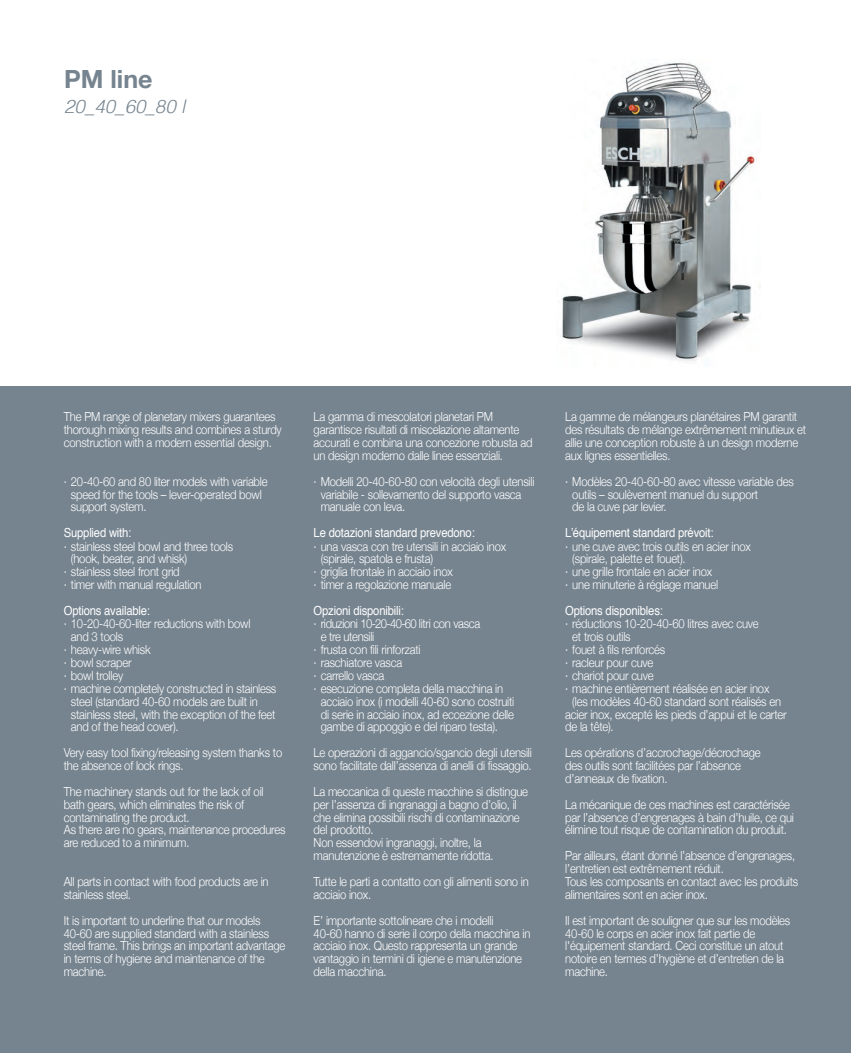
<style>
.page{position:relative;width:851px;height:1053px;background:#fff}
.page>*{position:absolute;margin:0;border:0;box-sizing:border-box;transform-origin:0 0}
.t1{font:700 25px "Helvetica Neue";color:#76848f}
.t2{font:italic 300 18.75px "Helvetica";color:#76848f}
.t3{font:300 12.5px/12.9px "Helvetica Neue";letter-spacing:-.015em;color:#fff;scale:.9 1}
.t4{font:12.5px "Helvetica";letter-spacing:-.015em;color:#fff;scale:.9 1}
</style>
<div class="page">
<img style="left:561px;top:62px;width:199px;height:301px">
<div style="left:0;top:386px;width:850px;height:666px;background:#76848f"></div>
<h1 class="t1" style="left:64px;top:64px;width:90px">PM line</h1>
<h2 class="t2" style="left:64px;top:99px;width:122px">20_40_60_80 l</h2>
<p class="t3" style="left:64px;top:410px;width:244px">The PM range of planetary mixers guarantees thorough mixing results and combines a sturdy construction with a modern essential design.</p>
<p class="t3" style="left:71px;top:474px;width:220px;text-indent:-7px">· 20-40-60 and 80 liter models with variable speed for the tools – lever-operated bowl support system.</p>
<p class="t4" style="left:64px;top:527px;width:77px">Supplied with:</p>
<p class="t3" style="left:64px;top:539px;width:189px">· stainless steel bowl and three tools</p>
<p class="t3" style="left:71px;top:552px;width:131px">(hook, beater, and whisk)</p>
<p class="t3" style="left:64px;top:565px;width:130px">· stainless steel front grid</p>
<p class="t3" style="left:64px;top:578px;width:154px">· timer with manual regulation</p>
<p class="t4" style="left:64px;top:605px;width:97px">Options available:</p>
<p class="t3" style="left:64px;top:617px;width:209px">· 10-20-40-60-liter reductions with bowl</p>
<p class="t3" style="left:71px;top:630px;width:60px">and 3 tools</p>
<p class="t3" style="left:64px;top:643px;width:98px">· heavy-wire whisk</p>
<p class="t3" style="left:64px;top:655px;width:77px">· bowl scraper</p>
<p class="t3" style="left:64px;top:668px;width:67px">· bowl trolley</p>
<p class="t3" style="left:64px;top:681px;width:238px">· machine completely constructed in stainless</p>
<p class="t3" style="left:71px;top:694px;width:209px">steel (standard 40-60 models are built in</p>
<p class="t3" style="left:71px;top:707px;width:229px">stainless steel, with the exception of the feet</p>
<p class="t3" style="left:71px;top:720px;width:121px">and of the head cover).</p>
<p class="t3" style="left:64px;top:746px;width:244px">Very easy tool fixing/releasing system thanks to the absence of lock rings.</p>
<p class="t3" style="left:64px;top:784px;width:248px">The machinery stands out for the lack of oil bath gears, which eliminates the risk of contaminating the product.<br>As there are no gears, maintenance procedures are reduced to a minimum.</p>
<p class="t3" style="left:64px;top:874px;width:229px">All parts in contact with food products are in stainless steel.</p>
<p class="t3" style="left:64px;top:913px;width:248px">It is important to underline that our models 40-60 are supplied standard with a stainless steel frame. This brings an important advantage in terms of hygiene and maintenance of the machine.</p>
<p class="t3" style="left:313px;top:410px;width:245px">La gamma di mescolatori planetari PM garantisce risultati di miscelazione altamente accurati e combina una concezione robusta ad un design moderno dalle linee essenziali.</p>
<p class="t3" style="left:321px;top:474px;width:239px;text-indent:-7px">· Modelli 20-40-60-80 con velocità degli utensili variabile - sollevamento del supporto vasca manuale con leva.</p>
<p class="t4" style="left:313px;top:527px;width:180px">Le dotazioni standard prevedono:</p>
<p class="t3" style="left:313px;top:539px;width:215px">· una vasca con tre utensili in acciaio inox</p>
<p class="t3" style="left:321px;top:552px;width:126px">(spirale, spatola e frusta)</p>
<p class="t3" style="left:313px;top:565px;width:156px">· griglia frontale in acciaio inox</p>
<p class="t3" style="left:313px;top:578px;width:154px">· timer a regolazione manuale</p>
<p class="t4" style="left:313px;top:605px;width:102px">Opzioni disponibili:</p>
<p class="t3" style="left:313px;top:617px;width:187px">· riduzioni 10-20-40-60 litri con vasca</p>
<p class="t3" style="left:321px;top:630px;width:61px">e tre utensili</p>
<p class="t3" style="left:313px;top:643px;width:120px">· frusta con fili rinforzati</p>
<p class="t3" style="left:313px;top:655px;width:100px">· raschiatore vasca</p>
<p class="t3" style="left:313px;top:668px;width:80px">· carrello vasca</p>
<p class="t3" style="left:313px;top:681px;width:212px">· esecuzione completa della macchina in</p>
<p class="t3" style="left:321px;top:694px;width:217px">acciaio inox (i modelli 40-60 sono costruiti</p>
<p class="t3" style="left:321px;top:707px;width:216px">di serie in acciaio inox, ad eccezione delle</p>
<p class="t3" style="left:321px;top:720px;width:198px">gambe di appoggio e del riparo testa).</p>
<p class="t3" style="left:313px;top:746px;width:244px">Le operazioni di aggancio/sgancio degli utensili sono facilitate dall’assenza di anelli di fissaggio.</p>
<p class="t3" style="left:313px;top:784px;width:240px">La meccanica di queste macchine si distingue per l’assenza di ingranaggi a bagno d’olio, il che elimina possibili rischi di contaminazione del prodotto.<br>Non essendovi ingranaggi, inoltre, la manutenzione è estremamente ridotta.</p>
<p class="t3" style="left:313px;top:874px;width:240px">Tutte le parti a contatto con gli alimenti sono in acciaio inox.</p>
<p class="t3" style="left:313px;top:913px;width:242px">E’ importante sottolineare che i modelli<br>40-60 hanno di serie il corpo della macchina in acciaio inox. Questo rappresenta un grande vantaggio in termini di igiene e manutenzione della macchina.</p>
<p class="t3" style="left:565px;top:410px;width:269px">La gamme de mélangeurs planétaires PM garantit des résultats de mélange extrêmement minutieux et allie une conception robuste à un design moderne aux lignes essentielles.</p>
<p class="t3" style="left:572px;top:474px;width:247px;text-indent:-7px">· Modèles 20-40-60-80 avec vitesse variable des outils – soulèvement manuel du support<br>de la cuve par levier.</p>
<p class="t4" style="left:565px;top:527px;width:166px">L’équipement standard prévoit:</p>
<p class="t3" style="left:565px;top:539px;width:208px">· une cuve avec trois outils en acier inox</p>
<p class="t3" style="left:572px;top:552px;width:128px">(spirale, palette et fouet).</p>
<p class="t3" style="left:565px;top:565px;width:165px">· une grille frontale en acier inox</p>
<p class="t3" style="left:565px;top:578px;width:171px">· une minuterie à réglage manuel</p>
<p class="t4" style="left:565px;top:605px;width:110px">Options disponibles:</p>
<p class="t3" style="left:565px;top:617px;width:216px">· réductions 10-20-40-60 litres avec cuve</p>
<p class="t3" style="left:572px;top:630px;width:66px">et trois outils</p>
<p class="t3" style="left:565px;top:643px;width:113px">· fouet à fils renforcés</p>
<p class="t3" style="left:565px;top:655px;width:100px">· racleur pour cuve</p>
<p class="t3" style="left:565px;top:668px;width:100px">· chariot pour cuve</p>
<p class="t3" style="left:565px;top:681px;width:228px">· machine entièrement réalisée en acier inox</p>
<p class="t3" style="left:572px;top:694px;width:233px">(les modèles 40-60 standard sont réalisés en</p>
<p class="t3" style="left:565px;top:707px;width:247px">acier inox, excepté les pieds d’appui et le carter</p>
<p class="t3" style="left:565px;top:720px;width:55px">de la tête).</p>
<p class="t3" style="left:565px;top:746px;width:219px">Les opérations d’accrochage/décrochage des outils sont facilitées par l’absence d’anneaux de fixation.</p>
<p class="t3" style="left:565px;top:797px;width:256px">La mécanique de ces machines est caractérisée par l’absence d’engrenages à bain d’huile, ce qui élimine tout risque de contamination du produit.</p>
<p class="t3" style="left:565px;top:849px;width:260px">Par ailleurs, étant donné l’absence d’engrenages, l’entretien est extrêmement réduit.<br>Tous les composants en contact avec les produits alimentaires sont en acier inox.</p>
<p class="t3" style="left:565px;top:913px;width:252px">Il est important de souligner que sur les modèles 40-60 le corps en acier inox fait partie de l'équipement standard. Ceci constitue un atout notoire en termes d’hygiène et d’entretien de la machine.</p>
</div>
